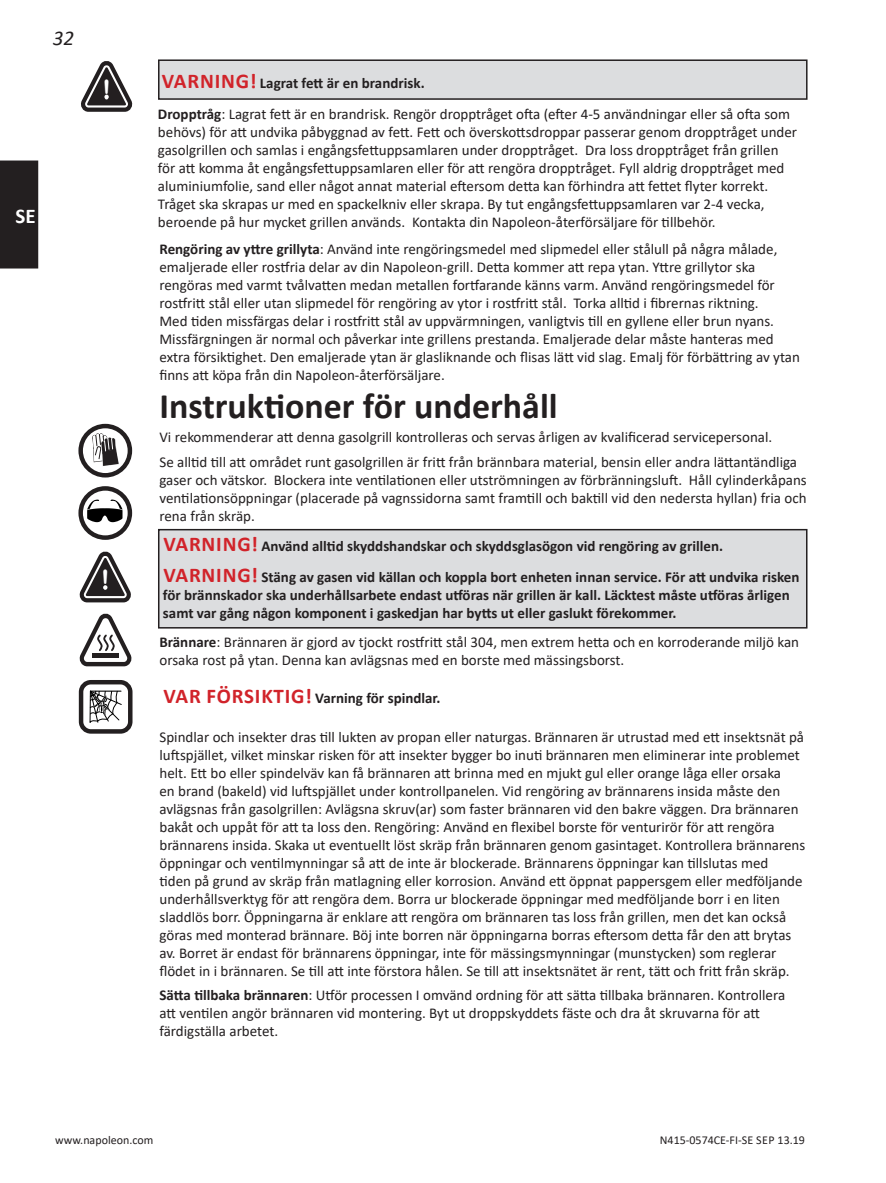
<style>
.page{position:relative;width:886px;height:1183px;background:#fff}
.page>*{position:absolute;margin:0;border:0;box-sizing:border-box;transform-origin:0 0}
.Chapter_head{font:700 36px "Calibri";color:#231f20}
.t1{font:700 32.25px "Courier New";color:#fff;scale:.75 1}
.t2{font:italic 21px "Calibri";color:#231f20}
.t3{font:700 21px "Calibri";color:#fff}
.Body_text_INDENT{font:15px/18px "Calibri";color:#231f20}
.Inline_head__INDENT{font:15px/18px "Calibri";color:#231f20}
.Warning_-Caution{font:700 15px/18px "Calibri";color:#231f20}
.t4{font:12px "Calibri";color:#231f20}
.s1{font-size:21px;color:#d1232a}
.s2{font-weight:700}
</style>
<div class="page">
<div style="left:0;top:161px;width:38px;height:108px;background:#231f20"></div>
<div style="left:159px;top:530px;width:648px;height:98px;background:#dcdddf"></div>
<div style="left:158px;top:529px;width:649px;height:100px;border:2px solid #231f20"></div>
<div style="left:159px;top:60px;width:648px;height:39px;background:#dcdddf"></div>
<div style="left:158px;top:59px;width:650px;height:41px;border:2px solid #231f20"></div>
<svg style="left:81px;top:61px;width:52px;height:51px"></svg>
<div style="left:79px;top:680px;width:54px;height:54px;border:4px solid #231f20;border-radius:10px"></div>
<svg style="left:90px;top:691px;width:32px;height:32px"></svg>
<svg style="left:81px;top:426px;width:49px;height:49px"></svg>
<div style="left:78px;top:424px;width:54px;height:54px;border:4px solid #231f20;border-radius:50%"></div>
<svg style="left:92px;top:433px;width:27px;height:33px"></svg>
<svg style="left:81px;top:488px;width:49px;height:50px"></svg>
<div style="left:78px;top:486px;width:54px;height:54px;border:4px solid #231f20;border-radius:50%"></div>
<svg style="left:87px;top:499px;width:36px;height:23px"></svg>
<svg style="left:79px;top:551px;width:52px;height:52px"></svg>
<svg style="left:79px;top:613px;width:53px;height:53px"></svg>
<hr style="left:92px;top:653px;width:27px;height:4px;background:#231f20">
<h3 class="t2" style="left:53px;top:23px;width:23px">32</h3>
<p class="t1" style="left:99px;top:69px;width:21px">!</p>
<h3 class="t3" style="left:15px;top:201px;width:22px">SE</h3>
<p class="t1" style="left:98px;top:559px;width:21px">!</p>
<p class="Warning_-Caution" style="left:162px;top:74px;width:264px"><span class="s1">VARNING!</span> Lagrat fett är en brandrisk.</p>
<p class="Inline_head__INDENT" style="left:158px;top:105px;width:641px"><span class="s2">Dropptråg</span>: Lagrat fett är en brandrisk. Rengör dropptråget ofta (efter 4-5 användningar eller så ofta som behövs) för att undvika påbyggnad av fett. Fett och överskottsdroppar passerar genom dropptråget under gasolgrillen och samlas i engångsfettuppsamlaren under dropptråget. Dra loss dropptråget från grillen för att komma åt engångsfettuppsamlaren eller för att rengöra dropptråget. Fyll aldrig dropptråget med aluminiumfolie, sand eller något annat material eftersom detta kan förhindra att fettet flyter korrekt.<br>Tråget ska skrapas ur med en spackelkniv eller skrapa. By tut engångsfettuppsamlaren var 2-4 vecka, beroende på hur mycket grillen används. Kontakta din Napoleon-återförsäljare för tillbehör.</p>
<p class="Inline_head__INDENT" style="left:159px;top:240px;width:642px"><span class="s2">Rengöring av yttre grillyta</span>: Använd inte rengöringsmedel med slipmedel eller stålull på några målade, emaljerade eller rostfria delar av din Napoleon-grill. Detta kommer att repa ytan. Yttre grillytor ska rengöras med varmt tvålvatten medan metallen fortfarande känns varm. Använd rengöringsmedel för rostfritt stål eller utan slipmedel för rengöring av ytor i rostfritt stål. Torka alltid i fibrernas riktning.<br>Med tiden missfärgas delar i rostfritt stål av uppvärmningen, vanligtvis till en gyllene eller brun nyans.<br>Missfärgningen är normal och påverkar inte grillens prestanda. Emaljerade delar måste hanteras med extra försiktighet. Den emaljerade ytan är glasliknande och flisas lätt vid slag. Emalj för förbättring av ytan finns att köpa från din Napoleon-återförsäljare.</p>
<p class="Chapter_head" style="left:159px;top:381px;width:400px">Instruktioner för underhåll</p>
<p class="Body_text_INDENT" style="left:159px;top:428px;width:614px">Vi rekommenderar att denna gasolgrill kontrolleras och servas årligen av kvalificerad servicepersonal.</p>
<p class="Body_text_INDENT" style="left:159px;top:453px;width:649px">Se alltid till att området runt gasolgrillen är fritt från brännbara material, bensin eller andra lättantändliga gaser och vätskor. Blockera inte ventilationen eller utströmningen av förbränningsluft. Håll cylinderkåpans ventilationsöppningar (placerade på vagnssidorna samt framtill och baktill vid den nedersta hyllan) fria och rena från skräp.</p>
<p class="Warning_-Caution" style="left:163px;top:536px;width:561px"><span class="s1">VARNING!</span> Använd alltid skyddshandskar och skyddsglasögon vid rengöring av grillen.</p>
<p class="Warning_-Caution" style="left:163px;top:568px;width:638px"><span class="s1">VARNING!</span> Stäng av gasen vid källan och koppla bort enheten innan service. För att undvika risken för brännskador ska underhållsarbete endast utföras när grillen är kall. Läcktest måste utföras årligen samt var gång någon komponent i gaskedjan har bytts ut eller gaslukt förekommer.</p>
<p class="Inline_head__INDENT" style="left:159px;top:633px;width:641px"><span class="s2">Brännare</span>: Brännaren är gjord av tjockt rostfritt stål 304, men extrem hetta och en korroderande miljö kan orsaka rost på ytan. Denna kan avlägsnas med en borste med mässingsborst.</p>
<p class="Warning_-Caution" style="left:163px;top:689px;width:279px"><span class="s1">VAR FÖRSIKTIG!</span> Varning för spindlar.</p>
<p class="Body_text_INDENT" style="left:159px;top:727px;width:647px">Spindlar och insekter dras till lukten av propan eller naturgas. Brännaren är utrustad med ett insektsnät på luftspjället, vilket minskar risken för att insekter bygger bo inuti brännaren men eliminerar inte problemet helt. Ett bo eller spindelväv kan få brännaren att brinna med en mjukt gul eller orange låga eller orsaka<br>en brand (bakeld) vid luftspjället under kontrollpanelen. Vid rengöring av brännarens insida måste den avlägsnas från gasolgrillen: Avlägsna skruv(ar) som faster brännaren vid den bakre väggen. Dra brännaren bakåt och uppåt för att ta loss den. Rengöring: Använd en flexibel borste för venturirör för att rengöra brännarens insida. Skaka ut eventuellt löst skräp från brännaren genom gasintaget. Kontrollera brännarens öppningar och ventilmynningar så att de inte är blockerade. Brännarens öppningar kan tillslutas med<br>tiden på grund av skräp från matlagning eller korrosion. Använd ett öppnat pappersgem eller medföljande underhållsverktyg för att rengöra dem. Borra ur blockerade öppningar med medföljande borr i en liten sladdlös borr. Öppningarna är enklare att rengöra om brännaren tas loss från grillen, men det kan också göras med monterad brännare. Böj inte borren när öppningarna borras eftersom detta får den att brytas av. Borret är endast för brännarens öppningar, inte för mässingsmynningar (munstycken) som reglerar flödet in i brännaren. Se till att inte förstora hålen. Se till att insektsnätet är rent, tätt och fritt från skräp.</p>
<p class="Inline_head__INDENT" style="left:159px;top:986px;width:627px"><span class="s2">Sätta tillbaka brännaren</span>: Utför processen I omvänd ordning för att sätta tillbaka brännaren. Kontrollera att ventilen angör brännaren vid montering. Byt ut droppskyddets fäste och dra åt skruvarna för att färdigställa arbetet.</p>
<p class="t4" style="left:55px;top:1132px;width:100px">www.napoleon.com</p>
<p class="t4" style="left:660px;top:1132px;width:147px">N415-0574CE-FI-SE Se p 13.19</p>
</div>
